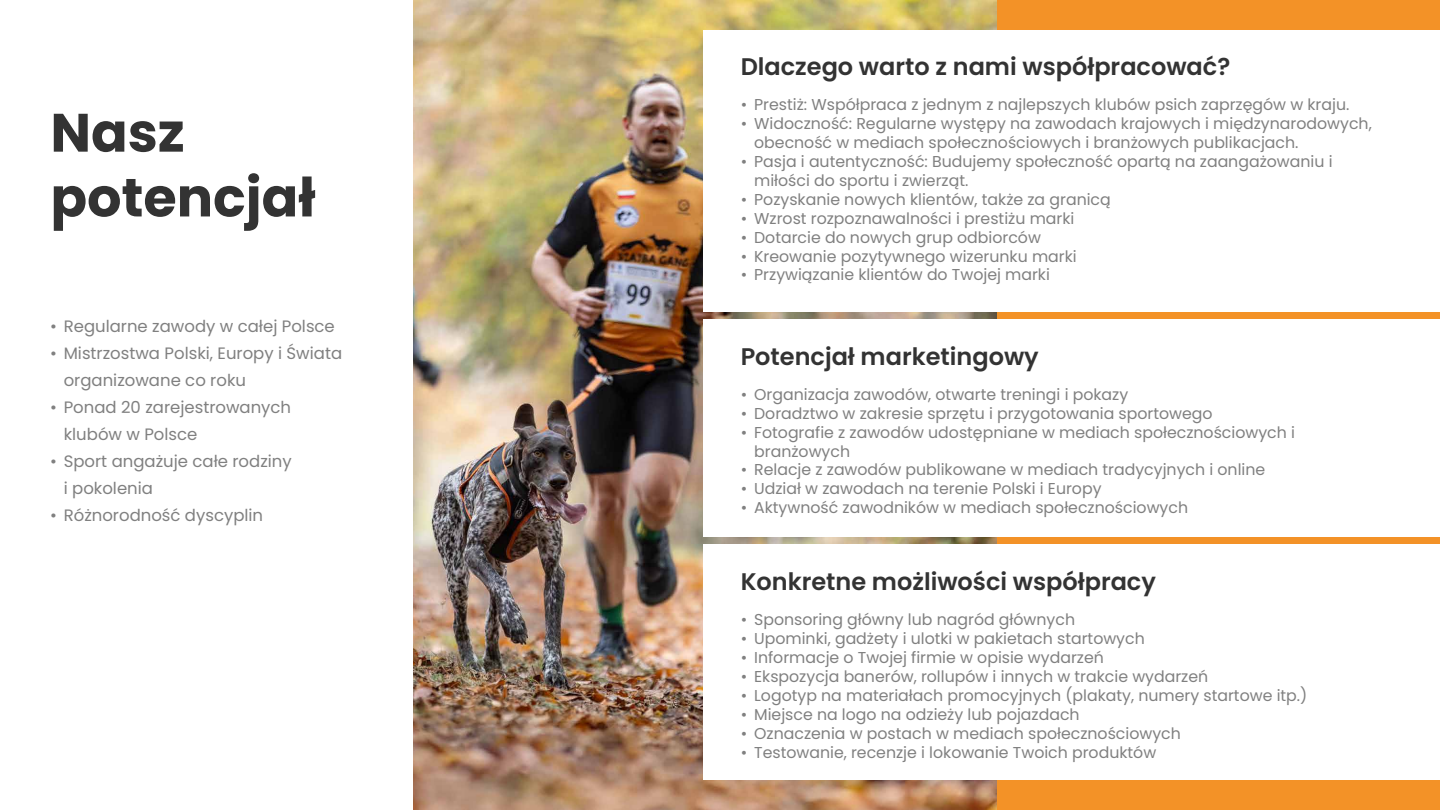
<style>
.page{position:relative;width:1440px;height:810px;background:#fff}
.page>*{position:absolute;margin:0;border:0;box-sizing:border-box;transform-origin:0 0}
.t1{font:700 54px/64.8px "Poppins";color:#333}
.t2{font:600 24px "Poppins";color:#333}
.t3{font:16.5px/27px "Poppins";color:#808080}
.t4{font:15.75px/18.9px "Poppins";color:#808080}
</style>
<div class="page">
<div style="left:413px;top:0;width:1027px;height:810px;background:#f39227"></div>
<img style="left:413px;top:0;width:584px;height:810px">
<div style="left:704px;top:30px;width:736px;height:282px;background:#fff"></div>
<div style="left:704px;top:319px;width:736px;height:218px;background:#fff"></div>
<div style="left:704px;top:545px;width:736px;height:235px;background:#fff"></div>
<h1 class="t1" style="left:50px;top:101px;width:267px">Nasz potencjał</h1>
<p class="t3" style="left:50px;top:313px;width:286px">• Regularne zawody w całej Polsce</p>
<p class="t3" style="left:64px;top:340px;width:280px;text-indent:-13px">• Mistrzostwa Polski, Europy i Świata organizowane co roku</p>
<p class="t3" style="left:64px;top:393px;width:229px;text-indent:-13px">• Ponad 20 zarejestrowanych klubów w Polsce</p>
<p class="t3" style="left:64px;top:447px;width:230px;text-indent:-13px">• Sport angażuje całe rodziny i pokolenia</p>
<p class="t3" style="left:50px;top:501px;width:214px">• Różnorodność dyscyplin</p>
<h2 class="t2" style="left:741px;top:53px;width:491px">Dlaczego warto z nami współpracować?</h2>
<p class="t4" style="left:741px;top:95px;width:610px">• Prestiż: Współpraca z jednym z najlepszych klubów psich zaprzęgów w kraju.</p>
<p class="t4" style="left:754px;top:114px;width:619px;text-indent:-13px">• Widoczność: Regularne występy na zawodach krajowych i międzynarodowych, obecność w mediach społecznościowych i branżowych publikacjach.</p>
<p class="t4" style="left:754px;top:152px;width:580px;text-indent:-13px">• Pasja i autentyczność: Budujemy społeczność opartą na zaangażowaniu i miłości do sportu i zwierząt.</p>
<p class="t4" style="left:741px;top:190px;width:372px">• Pozyskanie nowych klientów, także za granicą</p>
<p class="t4" style="left:741px;top:209px;width:335px">• Wzrost rozpoznawalności i prestiżu marki</p>
<p class="t4" style="left:741px;top:228px;width:302px">• Dotarcie do nowych grup odbiorców</p>
<p class="t4" style="left:741px;top:247px;width:338px">• Kreowanie pozytywnego wizerunku marki</p>
<p class="t4" style="left:741px;top:266px;width:311px">• Przywiązanie klientów do Twojej marki</p>
<h2 class="t2" style="left:741px;top:343px;width:300px">Potencjał marketingowy</h2>
<p class="t4" style="left:741px;top:385px;width:389px">• Organizacja zawodów, otwarte treningi i pokazy</p>
<p class="t4" style="left:741px;top:404px;width:474px">• Doradztwo w zakresie sprzętu i przygotowania sportowego</p>
<p class="t4" style="left:754px;top:423px;width:542px;text-indent:-13px">• Fotografie z zawodów udostępniane w mediach społecznościowych i branżowych</p>
<p class="t4" style="left:741px;top:461px;width:526px">• Relacje z zawodów publikowane w mediach tradycyjnych i online</p>
<p class="t4" style="left:741px;top:479px;width:362px">• Udział w zawodach na terenie Polski i Europy</p>
<p class="t4" style="left:741px;top:498px;width:449px">• Aktywność zawodników w mediach społecznościowych</p>
<h2 class="t2" style="left:741px;top:568px;width:417px">Konkretne możliwości współpracy</h2>
<p class="t4" style="left:741px;top:610px;width:336px">• Sponsoring główny lub nagród głównych</p>
<p class="t4" style="left:741px;top:629px;width:406px">• Upominki, gadżety i ulotki w pakietach startowych</p>
<p class="t4" style="left:741px;top:648px;width:365px">• Informacje o Twojej firmie w opisie wydarzeń</p>
<p class="t4" style="left:741px;top:667px;width:469px">• Ekspozycja banerów, rollupów i innych w trakcie wydarzeń</p>
<p class="t4" style="left:741px;top:686px;width:568px">• Logotyp na materiałach promocyjnych (plakaty, numery startowe itp.)</p>
<p class="t4" style="left:741px;top:705px;width:341px">• Miejsce na logo na odzieży lub pojazdach</p>
<p class="t4" style="left:741px;top:724px;width:442px">• Oznaczenia w postach w mediach społecznościowych</p>
<p class="t4" style="left:741px;top:743px;width:417px">• Testowanie, recenzje i lokowanie Twoich produktów</p>
</div>
